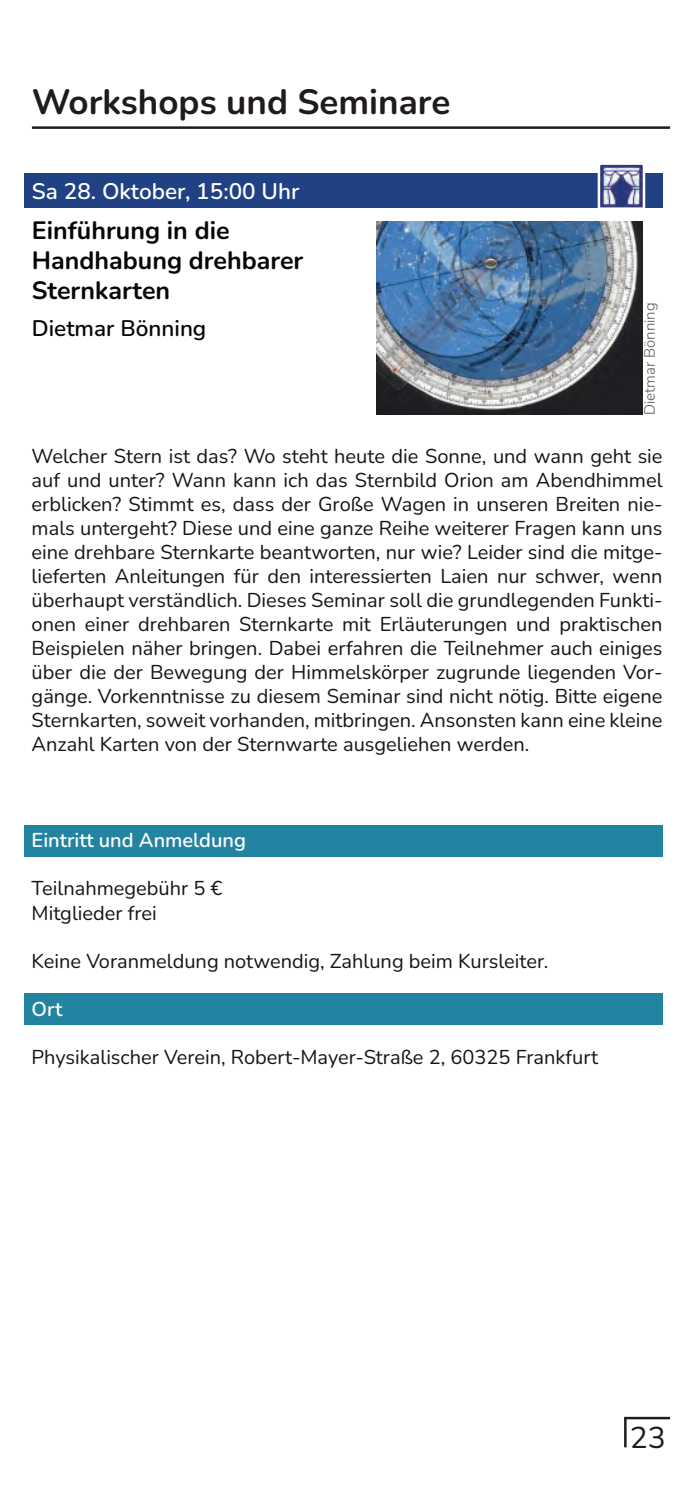
<style>
.page{position:relative;width:695px;height:1489px;background:#fff}
.page>*{position:absolute;margin:0;border:0;box-sizing:border-box;transform-origin:0 0}
.t1{font:700 35px "Nunito";color:#211c1c}
.t2{font:30px "Nunito";color:#211c1c}
.t3{font:700 25px/30px "Nunito";color:#080704}
.t4{font:600 22.5px "Nunito";color:#fff}
.t5{font:600 22.5px "Nunito";color:#080704}
.t6{font:20px/24px "Nunito";color:#181412;text-align:justify}
.t7{font:600 20px "Nunito";color:#fff}
.t8{font:300 15px "Nunito";color:rgb(35 30 29/.75)}
</style>
<div class="page">
<hr style="left:624px;top:1416px;width:46px;height:3px;background:#211c1c">
<hr style="left:32px;top:126px;width:638px;height:3px;background:#211c1c">
<hr style="left:624px;top:1417px;width:2px;height:30px;background:#211c1c">
<img style="left:377px;top:221px;width:265px;height:194px">
<div style="left:25px;top:825px;width:637px;height:31px;background:#2384a1"></div>
<div style="left:25px;top:993px;width:637px;height:31px;background:#2384a1"></div>
<div style="left:25px;top:173px;width:638px;height:34px;background:#204284"></div>
<svg style="left:597px;top:164px;width:48px;height:44px;background:#888db3"></svg>
<h1 class="t1" style="left:32px;top:78px;width:420px">Workshops und Seminare</h1>
<p class="t4" style="left:32px;top:176px;width:269px">Sa 28. Oktober, 15:00 Uhr</p>
<p class="t3" style="left:32px;top:216px;width:273px">Einführung in die<br>Handhabung drehbarer<br>Sternkarten</p>
<p class="t5" style="left:32px;top:313px;width:176px">Dietmar Bönning</p>
<p class="t8" style="left:639px;top:415px;width:114px;rotate:-90deg">Dietmar Bönning</p>
<p class="t6" style="left:32px;top:444px;width:632px">Welcher Stern ist das? Wo steht heute die Sonne, und wann geht sie auf und unter? Wann kann ich das Sternbild Orion am Abendhimmel erblicken? Stimmt es, dass der Große Wagen in unseren Breiten nie&shy;mals untergeht? Diese und eine ganze Reihe weiterer Fragen kann uns eine drehbare Sternkarte beantworten, nur wie? Leider sind die mitge&shy;lieferten Anleitungen für den interessierten Laien nur schwer, wenn überhaupt verständlich. Dieses Seminar soll die grundlegenden Funkti&shy;onen einer drehbaren Sternkarte mit Erläuterungen und praktischen Beispielen näher bringen. Dabei erfahren die Teilnehmer auch einiges über die der Bewegung der Himmelskörper zugrunde liegenden Vor&shy;gänge. Vorkenntnisse zu diesem Seminar sind nicht nötig. Bitte eigene Sternkarten, soweit vorhanden, mitbringen. Ansonsten kann eine kleine Anzahl Karten von der Sternwarte ausgeliehen werden.</p>
<p class="t7" style="left:32px;top:827px;width:216px">Eintritt und Anmeldung</p>
<p class="t6" style="left:32px;top:876px;width:192px">Teilnahmegebühr 5 €<br>Mitglieder frei</p>
<p class="t6" style="left:32px;top:948px;width:518px">Keine Voranmeldung notwendig, Zahlung beim Kursleiter.</p>
<p class="t7" style="left:32px;top:995px;width:32px">Ort</p>
<p class="t6" style="left:32px;top:1044px;width:568px">Physikalischer Verein, Robert-Mayer-Straße 2, 60325 Frankfurt</p>
<h2 class="t2" style="left:629px;top:1417px;width:38px">23</h2>
</div>
